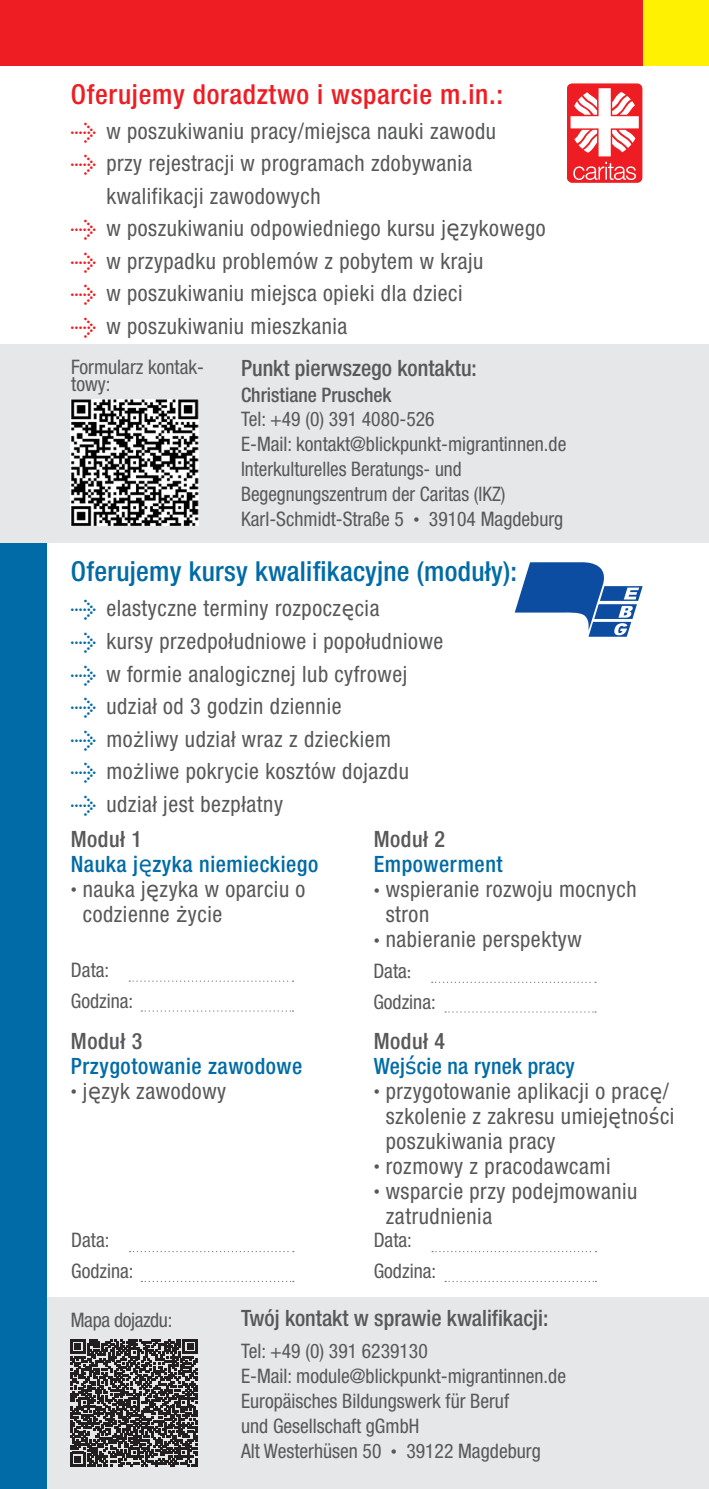
<style>
.page{position:relative;width:709px;height:1489px;background:#fff}
.page>*{position:absolute;margin:0;border:0;box-sizing:border-box;transform-origin:0 0}
.Tabellentext{font:500 condensed 27.5px "Helvetica Neue LT Std";letter-spacing:.01em;color:#006ba6}
.Tabellentext-2{font:500 condensed 27.5px "Helvetica Neue LT Std";letter-spacing:.025em;color:#ee1d23}
.Tabellentext_auf_gra{font:condensed 22.5px/25px "Helvetica Neue LT Std";letter-spacing:.025em;color:#57585a}
.Tabellentext_auf_gra-2{font:500 condensed 22.5px "Helvetica Neue LT Std";color:#57585a}
.Tabellentext_auf_gra-3{font:500 condensed 22.5px "Helvetica Neue LT Std";letter-spacing:.025em;color:#006ba6}
.Tabellentext_auf_gra-4{font:condensed 20px/25px "Helvetica Neue LT Std";color:#57585a}
.Tabellentext_auf_gra-5{font:condensed 20px "Helvetica Neue LT Std";color:#57585a;scale:.96 1}
.Tabellentext_auf_gra-6{font:condensed 20px "Helvetica Neue LT Std";letter-spacing:-.02em;color:#57585a}
.s1{font-family:"Arrowstfb";font-stretch:normal;font-size:20px;color:#ee1d23}
.s2{font-family:"Verdana";font-stretch:normal}
.s3{font-weight:500}
.s4{font-size:12.5px}
.s5{font-family:"Arrowstfb";font-stretch:normal;font-size:20px;color:#006ba6}
.s6{font-family:"Verdana";font-stretch:normal;font-size:21.25px}
.s7{font-family:"Verdana";font-weight:400;font-stretch:normal}
.s8{font-family:"Verdana";font-stretch:normal;font-size:22px}
.s9{font-family:"Minion Pro";font-stretch:normal}
.s10{font-family:"Verdana";font-stretch:normal;font-size:20.75px}
</style>
<div class="page">
<div style="left:0;top:1297px;width:709px;height:191px;background:#e6e7e9"></div>
<div style="left:0;top:527px;width:46px;height:961px;background:#006ba6"></div>
<div style="left:0;top:344px;width:709px;height:199px;background:#e6e7e9"></div>
<div style="left:0;top:0;width:709px;height:66px;background:#ee1d23"></div>
<div style="left:643px;top:0;width:66px;height:66px;background:#fff101"></div>
<svg style="left:130px;top:1251px;width:164px;height:1px"></svg>
<svg style="left:432px;top:1251px;width:164px;height:1px"></svg>
<svg style="left:141px;top:1280px;width:153px;height:1px"></svg>
<svg style="left:445px;top:1280px;width:151px;height:1px"></svg>
<svg style="left:514px;top:562px;width:128px;height:74px"></svg>
<div style="left:567px;top:84px;width:75px;height:98px;background:#ee1d23;border-radius:5px"></div>
<svg style="left:573px;top:162px;width:63px;height:18px"></svg>
<svg style="left:570px;top:88px;width:68px;height:68px"></svg>
<img style="left:71px;top:399px;width:127px;height:126px">
<svg style="left:71px;top:1339px;width:126px;height:126px"></svg>
<svg style="left:129px;top:980px;width:164px;height:1px"></svg>
<svg style="left:432px;top:981px;width:164px;height:1px"></svg>
<svg style="left:141px;top:1010px;width:152px;height:1px"></svg>
<svg style="left:445px;top:1011px;width:151px;height:1px"></svg>
<p class="Tabellentext-2" style="left:71px;top:77px;width:433px">Oferujemy doradztwo i wsparcie m.in.:</p>
<p class="Tabellentext_auf_gra" style="left:71px;top:118px;width:426px"><span class="s1">G</span> w poszukiwaniu pracy/miejsca nauki zawodu</p>
<p class="Tabellentext_auf_gra" style="left:71px;top:151px;width:403px"><span class="s1">G</span> przy rejestracji w programach zdobywania</p>
<p class="Tabellentext_auf_gra" style="left:106px;top:183px;width:216px">kwalifikacji zawodowych</p>
<p class="Tabellentext_auf_gra" style="left:71px;top:216px;width:476px"><span class="s1">G</span> w poszukiwaniu odpowiedniego kursu j<span class="s2">ę</span>zykowego</p>
<p class="Tabellentext_auf_gra" style="left:71px;top:248px;width:414px"><span class="s1">G</span> w przypadku problemów z pobytem w kraju</p>
<p class="Tabellentext_auf_gra" style="left:71px;top:281px;width:393px"><span class="s1">G</span> w poszukiwaniu miejsca opieki dla dzieci</p>
<p class="Tabellentext_auf_gra" style="left:71px;top:313px;width:278px"><span class="s1">G</span> w poszukiwaniu mieszkania</p>
<p class="Tabellentext_auf_gra-2" style="left:241px;top:354px;width:237px">Punkt pierwszego kontaktu:</p>
<p class="Tabellentext_auf_gra-4" style="left:241px;top:383px;width:327px"><span class="s3">Christiane Pruschek<br></span>Tel: +49 (0) 391 4080-526<br>E-Mail: kontakt@blickpunkt-migrantinnen.de<br>Interkulturelles Beratungs- und</p>
<p class="Tabellentext_auf_gra-5" style="left:241px;top:482px;width:277px">Begegnungszentrum der Caritas (IKZ)</p>
<p class="Tabellentext_auf_gra-4" style="left:241px;top:506px;width:324px">Karl-Schmidt-Straße 5 <span class="s4">•</span> 39104 Magdeburg</p>
<p class="Tabellentext_auf_gra-4" style="left:71px;top:357px;width:134px;line-height:17.5px">Formularz kontak&shy;towy:</p>
<p class="Tabellentext" style="left:71px;top:555px;width:448px">Oferujemy kursy kwalifikacyjne (moduły):</p>
<p class="Tabellentext_auf_gra" style="left:71px;top:596px;width:310px"><span class="s5">G</span> elastyczne terminy rozpocz<span class="s6">ę</span>cia</p>
<p class="Tabellentext_auf_gra" style="left:71px;top:628px;width:374px"><span class="s5">G</span> kursy przedpołudniowe i popołudniowe</p>
<p class="Tabellentext_auf_gra" style="left:71px;top:661px;width:338px"><span class="s5">G</span> w formie analogicznej lub cyfrowej</p>
<p class="Tabellentext_auf_gra" style="left:71px;top:693px;width:272px"><span class="s5">G</span> udział od 3 godzin dziennie</p>
<p class="Tabellentext_auf_gra" style="left:71px;top:726px;width:322px"><span class="s5">G</span> mo<span class="s6">ż</span>liwy udział wraz z dzieckiem</p>
<p class="Tabellentext_auf_gra" style="left:71px;top:758px;width:339px"><span class="s5">G</span> mo<span class="s6">ż</span>liwe pokrycie kosztów dojazdu</p>
<p class="Tabellentext_auf_gra" style="left:71px;top:791px;width:214px"><span class="s5">G</span> udział jest bezpłatny</p>
<p class="Tabellentext_auf_gra-2" style="left:71px;top:825px;width:73px">Moduł 1</p>
<p class="Tabellentext_auf_gra-3" style="left:71px;top:850px;width:249px">Nauka j<span class="s7">ę</span>zyka niemieckiego</p>
<p class="Tabellentext_auf_gra" style="left:83px;top:876px;width:224px;text-indent:-12px"><span class="s4">•</span> nauka j<span class="s8">ę</span>zyka w oparciu o codzienne <span class="s8">ż</span>ycie</p>
<p class="Tabellentext_auf_gra-2" style="left:374px;top:825px;width:73px">Moduł 2</p>
<p class="Tabellentext_auf_gra-3" style="left:374px;top:850px;width:130px">Empowerment</p>
<p class="Tabellentext_auf_gra" style="left:386px;top:876px;width:252px;text-indent:-12px"><span class="s4">•</span> wspieranie rozwoju mocnych stron</p>
<p class="Tabellentext_auf_gra" style="left:374px;top:926px;width:209px"><span class="s4">•</span> nabieranie perspektyw</p>
<p class="Tabellentext_auf_gra-4" style="left:71px;top:956px;width:40px">Data:</p>
<p class="Tabellentext_auf_gra-4" style="left:373px;top:958px;width:40px">Data<span class="s9">:</span></p>
<p class="Tabellentext_auf_gra-4" style="left:71px;top:987px;width:64px">Godzina:</p>
<p class="Tabellentext_auf_gra-4" style="left:373px;top:988px;width:64px">Godzina:</p>
<p class="Tabellentext_auf_gra-2" style="left:71px;top:1027px;width:73px">Moduł 3</p>
<p class="Tabellentext_auf_gra-3" style="left:71px;top:1052px;width:233px">Przygotowanie zawodowe</p>
<p class="Tabellentext_auf_gra" style="left:71px;top:1078px;width:157px"><span class="s4">•</span> j<span class="s8">ę</span>zyk zawodowy</p>
<p class="Tabellentext_auf_gra-2" style="left:374px;top:1027px;width:73px">Moduł 4</p>
<p class="Tabellentext_auf_gra-3" style="left:374px;top:1052px;width:202px">Wej<span class="s7">ś</span>cie na rynek pracy</p>
<p class="Tabellentext_auf_gra" style="left:386px;top:1078px;width:290px;text-indent:-12px"><span class="s4">•</span> przygotowanie aplikacji o prac<span class="s6">ę</span>/ szkolenie z zakresu umiej<span class="s6">ę</span>tno<span class="s10">ś</span>ci poszukiwania pracy</p>
<p class="Tabellentext_auf_gra" style="left:374px;top:1153px;width:238px"><span class="s4">•</span> rozmowy z pracodawcami</p>
<p class="Tabellentext_auf_gra" style="left:386px;top:1178px;width:253px;text-indent:-12px"><span class="s4">•</span> wsparcie przy podejmowaniu zatrudnienia</p>
<p class="Tabellentext_auf_gra-4" style="left:71px;top:1227px;width:40px">Data:</p>
<p class="Tabellentext_auf_gra-4" style="left:374px;top:1227px;width:40px">Data:</p>
<p class="Tabellentext_auf_gra-4" style="left:71px;top:1258px;width:64px">Godzina:</p>
<p class="Tabellentext_auf_gra-4" style="left:374px;top:1258px;width:64px">Godzina:</p>
<p class="Tabellentext_auf_gra-6" style="left:71px;top:1308px;width:103px">Mapa dojazdu:</p>
<p class="Tabellentext_auf_gra-2" style="left:241px;top:1304px;width:309px">Twój kontakt w sprawie kwalifikacji:</p>
<p class="Tabellentext_auf_gra-4" style="left:241px;top:1338px;width:326px">Tel: +49 (0) 391 6239130<br>E-Mail: module@blickpunkt-migrantinnen.de Europäisches Bildungswerk für Beruf<br>und Gesellschaft gGmbH<br>Alt Westerhüsen 50 <span class="s4">•</span> 39122 Magdeburg</p>
</div>
